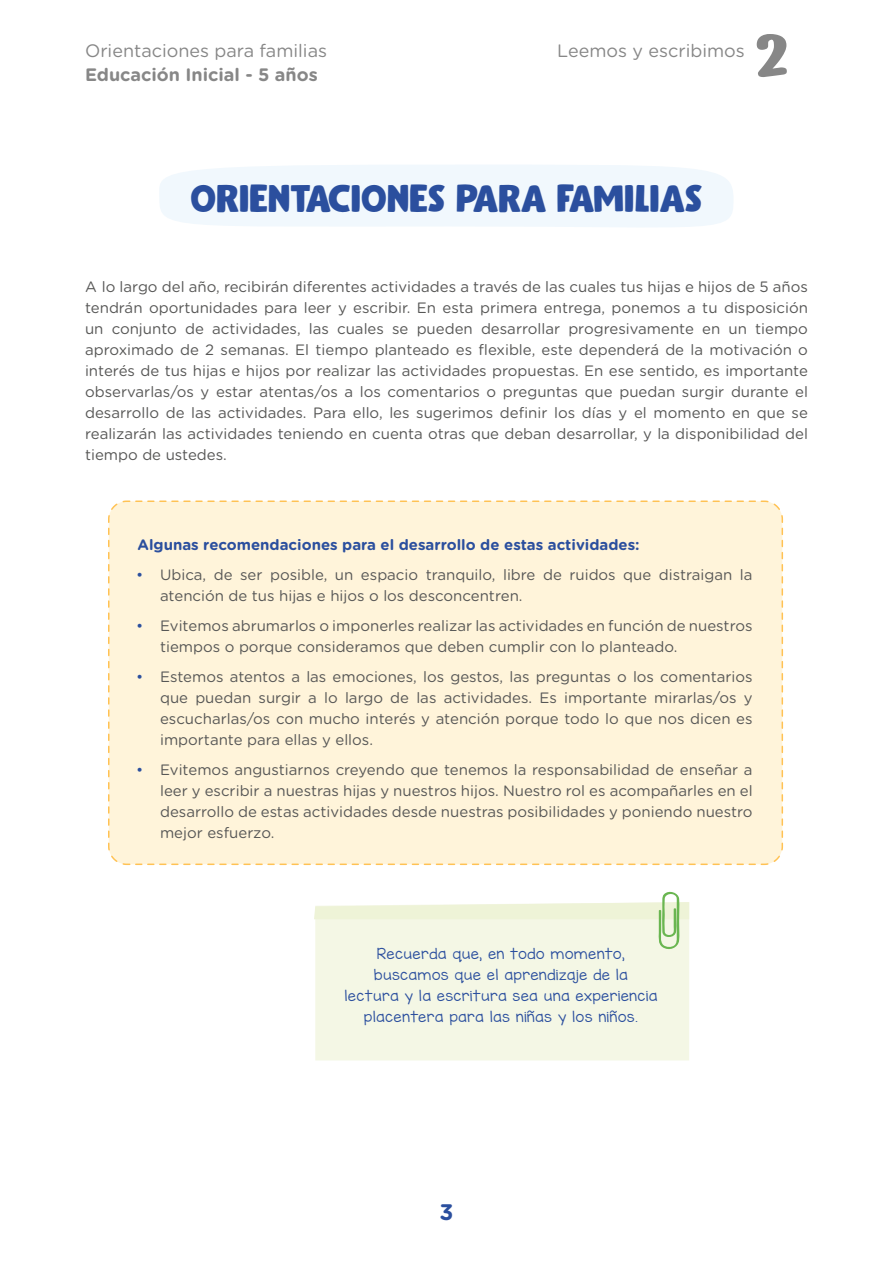
<style>
.page{position:relative;width:893px;height:1263px;background:#fff}
.page>*{position:absolute;margin:0;border:0;box-sizing:border-box;transform-origin:0 0}
.t1{font:73.5px "Nerko One";color:#878787}
.Título_Actividad_OK{font:39px "Gumbo DEMO";color:#2b4f9e}
.t2{font:700 22.5px "Gotham Rounded";color:#2b4f9e}
.t3{font:18px "Gotham Rounded";color:#878787}
.t4{font:700 18px "Gotham Rounded";color:#878787}
.Cuerpo_bullet{font:15px/21px "Gotham Rounded";color:#575756;text-align:justify}
.Cuerpo_bullet-2{font:700 15px "Gotham Rounded";color:#2b4f9e}
.Texto_Bullets_Azules{font:13.5px/21px "KG Miss Kindergarten";letter-spacing:.06em;color:#2b4f9e;text-align:center}
.s1{color:#2b4f9e}
</style>
<div class="page">
<div style="left:108px;top:500px;width:676px;height:366px;background:#fff4da"></div>
<div style="left:315px;top:952px;width:374px;height:108px;background:#f4f7e5"></div>
<svg style="left:314px;top:891px;width:375px;height:61px"></svg>
<div style="left:159px;top:165px;width:574px;height:62px;background:#f1f8fd"></div>
<p class="t3" style="left:85px;top:38px;width:244px">Orientaciones para familias</p>
<p class="t4" style="left:85px;top:61px;width:234px">Educación Inicial - 5 años</p>
<p class="t3" style="left:557px;top:38px;width:189px">Leemos y escribimos</p>
<h1 class="t1" style="left:755px;top:8px;width:35px">2</h1>
<p class="Título_Actividad_OK" style="left:190px;top:177px;width:514px">ORIENTACIONES PARA FAMILIAS</p>
<p class="Cuerpo_bullet" style="left:85px;top:275px;width:724px">A lo largo del año, recibirán diferentes actividades a través de las cuales tus hijas e hijos de 5 años tendrán oportunidades para leer y escribir. En esta primera entrega, ponemos a tu disposición un conjunto de actividades, las cuales se pueden desarrollar progresivamente en un tiempo aproximado de 2 semanas. El tiempo planteado es flexible, este dependerá de la motivación o interés de tus hijas e hijos por realizar las actividades propuestas. En ese sentido, es importante observarlas/os y estar atentas/os a los comentarios o preguntas que puedan surgir durante el desarrollo de las actividades. Para ello, les sugerimos definir los días y el momento en que se realizarán las actividades teniendo en cuenta otras que deban desarrollar, y la disponibilidad del tiempo de ustedes.</p>
<p class="Cuerpo_bullet-2" style="left:138px;top:533px;width:504px">Algunas recomendaciones para el desarrollo de estas actividades:</p>
<p class="Cuerpo_bullet" style="left:160px;top:563px;width:594px;text-indent:-24px"><span class="s1">•</span> Ubica, de ser posible, un espacio tranquilo, libre de ruidos que distraigan la atención de tus hijas e hijos o los desconcentren.</p>
<p class="Cuerpo_bullet" style="left:160px;top:614px;width:594px;text-indent:-24px"><span class="s1">•</span> Evitemos abrumarlos o imponerles realizar las actividades en función de nuestros tiempos o porque consideramos que deben cumplir con lo planteado.</p>
<p class="Cuerpo_bullet" style="left:160px;top:665px;width:594px;text-indent:-24px"><span class="s1">•</span> Estemos atentos a las emociones, los gestos, las preguntas o los comentarios que puedan surgir a lo largo de las actividades. Es importante mirarlas/os y escucharlas/os con mucho interés y atención porque todo lo que nos dicen es importante para ellas y ellos.</p>
<p class="Cuerpo_bullet" style="left:160px;top:758px;width:594px;text-indent:-24px"><span class="s1">•</span> Evitemos angustiarnos creyendo que tenemos la responsabilidad de enseñar a leer y escribir a nuestras hijas y nuestros hijos. Nuestro rol es acompañarles en el desarrollo de estas actividades desde nuestras posibilidades y poniendo nuestro mejor esfuerzo.</p>
<p class="Texto_Bullets_Azules" style="left:345px;top:943px;width:314px">Recuerda que, en todo momento, buscamos que el aprendizaje de la<br>lectura y la escritura sea una experiencia placentera para las niñas y los niños.</p>
<h3 class="t2" style="left:439px;top:1195px;width:15px">3</h3>
</div>
